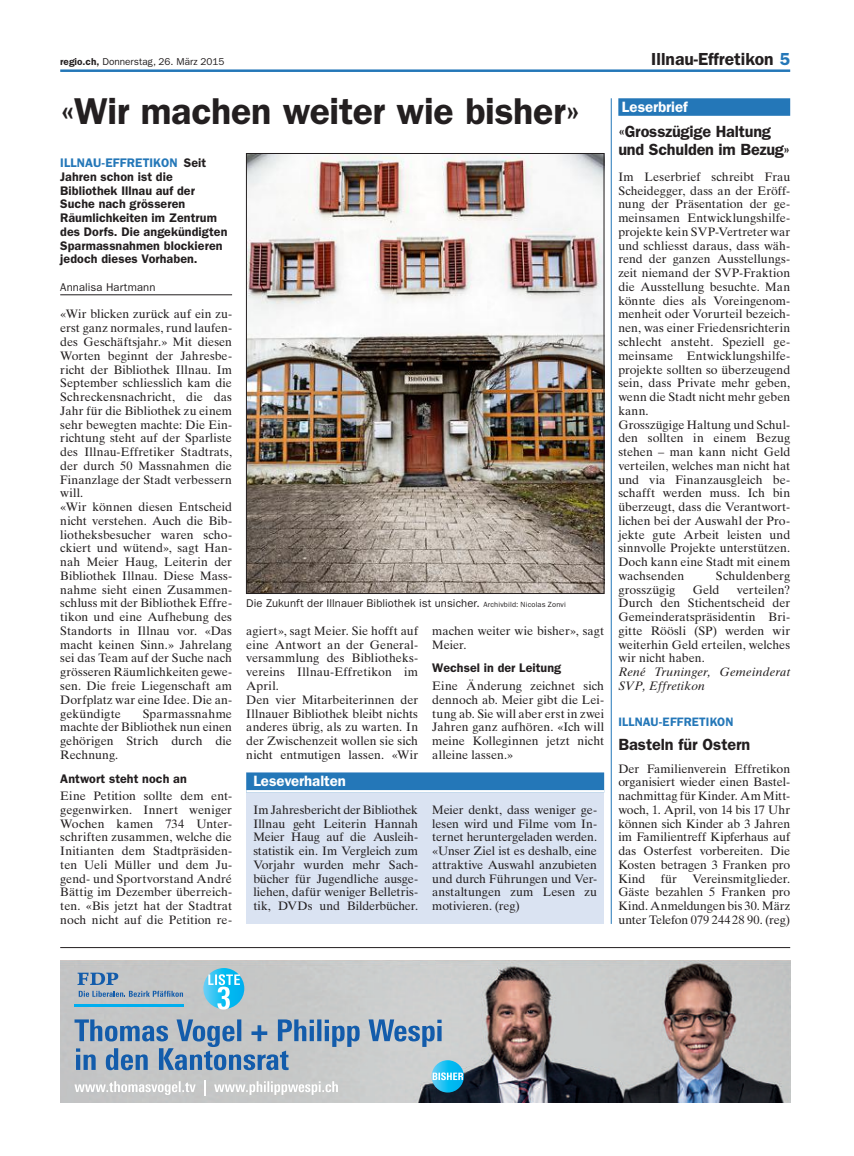
<style>
.page{position:relative;width:854px;height:1156px;background:#fff}
.page>*{position:absolute;margin:0;border:0;box-sizing:border-box;transform-origin:0 0}
.t1{font:600 37.5px "ITC Franklin Gothic Std";letter-spacing:-.01em;color:#231f20}
.t2{font:600 17.5px "ITC Franklin Gothic Std";color:#231f20}
.t3{font:600 16.25px/18.8px "ITC Franklin Gothic Std";letter-spacing:-.01em;color:#231f20}
.t4{font:600 15px "ITC Franklin Gothic Std";letter-spacing:-.005em;color:#fff}
.t5{font:600 12.5px/13.8px "ITC Franklin Gothic Std";letter-spacing:.005em;color:#231f20}
.t6{font:12.25px/13.8px "Times Ten LT Std";color:#231f20;text-align:justify}
.t7{font:italic 12.25px/13.8px "Times Ten LT Std";letter-spacing:.02em;color:#231f20}
.t8{font:600 12.25px "ITC Franklin Gothic Std";letter-spacing:.01em;color:#2477b8}
.t9{font:11.25px "ITC Franklin Gothic Std";letter-spacing:.005em;color:#231f20}
.t10{font:10px "ITC Franklin Gothic Std";color:#231f20}
.s1{font-weight:600}
.s2{color:#2477b8}
.s3{font-size:7.5px}
</style>
<div class="page">
<hr style="left:60px;top:69px;width:730px;height:3px;background:#2477b8">
<img style="left:60px;top:960px;width:730px;height:142px">
<hr style="left:75px;top:1003px;width:109px;height:3px;background:#00aeef">
<svg style="left:77px;top:972px;width:41px;height:12px"></svg>
<svg style="left:79px;top:990px;width:104px;height:6px"></svg>
<svg style="left:75px;top:1019px;width:388px;height:75px;background:#a3b5c5"></svg>
<svg style="left:203px;top:967px;width:41px;height:41px"></svg>
<svg style="left:208px;top:974px;width:32px;height:35px"></svg>
<hr style="left:60px;top:946px;width:730px;height:1px;background:#231f20">
<hr style="left:60px;top:294px;width:172px;height:1px;background:#231f20">
<img style="left:248px;top:155px;width:354px;height:436px">
<div style="left:246px;top:153px;width:358px;height:440px;border:1px solid #231f20"></div>
<hr style="left:611px;top:98px;width:1px;height:825px;background:#2477b8">
<div style="left:246px;top:772px;width:358px;height:151px;background:#dae3f2"></div>
<div style="left:246px;top:772px;width:358px;height:20px;background:#2477b8"></div>
<hr style="left:246px;top:789px;width:358px;height:3px;background:#fff">
<div style="left:618px;top:98px;width:172px;height:18px;background:#2477b8"></div>
<p class="t10" style="left:60px;top:56px;width:166px"><span class="s1">regio.ch,</span> Donnerstag, 26. März 2015</p>
<h2 class="t2" style="left:651px;top:49px;width:140px">Illnau-Effretikon <span class="s2">5</span></h2>
<h1 class="t1" style="left:60px;top:89px;width:522px">«Wir machen weiter wie bisher»</h1>
<p class="t5" style="left:60px;top:156px;width:169px"><span class="s2">ILLNAU-EFFRETIKON</span> Seit<br>Jahren schon ist die<br>Bibliothek Illnau auf der<br>Suche nach grösseren<br>Räumlichkeiten im Zentrum des Dorfs. Die angekündigten<br>Sparmassnahmen blockieren jedoch dieses Vorhaben.</p>
<p class="t9" style="left:60px;top:280px;width:97px">Annalisa Hartmann</p>
<p class="t6" style="left:60px;top:307px;width:173px;text-align:left">«Wir blicken zurück auf ein zu&shy;erst ganz normales, rund laufen&shy;des Geschäftsjahr.» Mit diesen<br>Worten beginnt der Jahresbe&shy;richt der Bibliothek Illnau. Im<br>September schliesslich kam die<br>Schreckensnachricht, die das<br>Jahr für die Bibliothek zu einem sehr bewegten machte: Die Ein&shy;richtung steht auf der Sparliste des Illnau-Effretiker Stadtrats, der durch 50 Massnahmen die<br>Finanzlage der Stadt verbessern will.<br>«Wir können diesen Entscheid nicht verstehen. Auch die Bib&shy;liotheksbesucher waren scho&shy;ckiert und wütend», sagt Han&shy;nah Meier Haug, Leiterin der<br>Bibliothek Illnau. Diese Mass&shy;nahme sieht einen Zusammen&shy;schluss mit der Bibliothek Effre&shy;tikon und eine Aufhebung des<br>Standorts in Illnau vor. «Das macht keinen Sinn.» Jahrelang sei das Team auf der Suche nach grösseren Räumlichkeiten gewe&shy;sen. Die freie Liegenschaft am<br>Dorfplatz war eine Idee. Die an&shy;gekündigte</p>
<p class="t4" style="left:622px;top:98px;width:67px">Leserbrief</p>
<h3 class="t3" style="left:618px;top:122px;width:173px">«Grosszügige Haltung und Schulden im Bezug»</h3>
<p class="t6" style="left:618px;top:170px;width:173px;text-align:left">Im Leserbrief schreibt Frau<br>Scheidegger, dass an der Eröff&shy;nung der Präsentation der ge&shy;meinsamen Entwicklungshilfe&shy;projekte kein SVP-Vertreter war und schliesst daraus, dass wäh&shy;rend der ganzen Ausstellungs&shy;zeit niemand der SVP-Fraktion die Ausstellung besuchte. Man könnte dies als Voreingenom&shy;menheit oder Vorurteil bezeich&shy;nen, was einer Friedensrichterin schlecht ansteht. Speziell ge&shy;meinsame Entwicklungshilfe&shy;projekte sollten so überzeugend sein, dass Private mehr geben, wenn die Stadt nicht mehr geben kann.<br>Grosszügige Haltung und Schul&shy;den sollten in einem Bezug stehen – man kann nicht Geld verteilen, welches man nicht hat und via Finanzausgleich be&shy;schafft werden muss. Ich bin überzeugt, dass die Verantwort&shy;lichen bei der Auswahl der Pro&shy;jekte gute Arbeit leisten und sinnvolle Projekte unterstützen.<br>Doch kann eine Stadt mit einem wachsenden</p>
<p class="t6" style="left:716px;top:568px;width:76px">Schuldenberg</p>
<p class="t6" style="left:618px;top:582px;width:173px;text-indent:119px">verteilen?<br>Durch den Stichentscheid der Gemeinderatspräsidentin Bri&shy;gitte Röösli (SP) werden wir weiterhin Geld erteilen, welches wir nicht haben.</p>
<p class="t7" style="left:618px;top:665px;width:173px">René Truninger, Gemeinderat<br>SVP, Effretikon</p>
<p class="t8" style="left:618px;top:714px;width:117px">ILLNAU-EFFRETIKON</p>
<h3 class="t3" style="left:618px;top:735px;width:133px">Basteln für Ostern</h3>
<p class="t6" style="left:618px;top:761px;width:173px">Der Familienverein Effretikon organisiert wieder einen Bastel&shy;nachmittag für Kinder. Am Mitt&shy;woch, 1. April, von 14 bis 17 Uhr können sich Kinder ab 3 Jahren im Familientreff Kipferhaus auf das Osterfest vorbereiten. Die Kosten betragen 3 Franken pro Kind</p>
<p class="t6" style="left:618px;top:582px;width:59px">grosszügig</p>
<p class="t6" style="left:693px;top:582px;width:28px">Geld</p>
<p class="t9" style="left:246px;top:597px;width:321px">Die Zukunft der Illnauer Bibliothek ist unsicher. <span class="s3">Archivbild: Nicolas Zonvi</span></p>
<p class="t6" style="left:246px;top:623px;width:173px;text-align:left">agiert», sagt Meier. Sie hofft auf eine Antwort an der General&shy;versammlung des Bibliotheks&shy;vereins Illnau-Effretikon im<br>April.<br>Den vier Mitarbeiterinnen der<br>Illnauer Bibliothek bleibt nichts anderes übrig, als zu warten. In der Zwischenzeit wollen sie sich nicht entmutigen lassen. «Wir</p>
<p class="t6" style="left:432px;top:623px;width:173px">machen weiter wie bisher», sagt<br>Meier.</p>
<p class="t5" style="left:432px;top:661px;width:130px">Wechsel in der Leitung</p>
<p class="t6" style="left:432px;top:678px;width:173px">Eine Änderung zeichnet sich dennoch ab. Meier gibt die Lei&shy;tung ab. Sie will aber erst in zwei Jahren ganz aufhören. «Ich will meine Kolleginnen jetzt nicht alleine lassen.»</p>
<p class="t6" style="left:60px;top:706px;width:173px;text-indent:82px">Sparmassnahme machte der Bibliothek nun einen gehörigen Strich durch die Rechnung.</p>
<p class="t5" style="left:60px;top:771px;width:128px">Antwort steht noch an</p>
<p class="t6" style="left:60px;top:788px;width:173px">Eine Petition sollte dem ent&shy;gegenwirken. Innert weniger Wochen kamen 734 Unter&shy;schriften zusammen, welche die Initianten dem Stadtpräsiden&shy;ten Ueli Müller und dem Ju&shy;gend- und Sportvorstand André Bättig im Dezember überreich&shy;ten. «Bis jetzt hat der Stadtrat noch nicht auf die Petition re-</p>
<p class="t4" style="left:253px;top:771px;width:94px">Leseverhalten</p>
<p class="t6" style="left:253px;top:802px;width:166px">Im Jahresbericht der Bibliothek Illnau geht Leiterin Hannah Meier Haug auf die Ausleih&shy;statistik ein. Im Vergleich zum Vorjahr wurden mehr Sach&shy;bücher für Jugendliche ausge&shy;liehen, dafür weniger Belletris&shy;tik, DVDs und Bilderbücher.</p>
<p class="t6" style="left:432px;top:802px;width:166px">Meier denkt, dass weniger ge&shy;lesen wird und Filme vom In&shy;ternet heruntergeladen werden. «Unser Ziel ist es deshalb, eine attraktive Auswahl anzubieten und durch Führungen und Ver&shy;anstaltungen zum Lesen zu motivieren. (reg)</p>
<p class="t6" style="left:618px;top:871px;width:173px;text-indent:74px">Vereinsmitglieder.<br>Gäste bezahlen 5 Franken pro Kind. Anmeldungen bis 30. März unter Telefon 079 24428 90. (reg)</p>
<p class="t6" style="left:661px;top:871px;width:18px">für</p>
</div>
